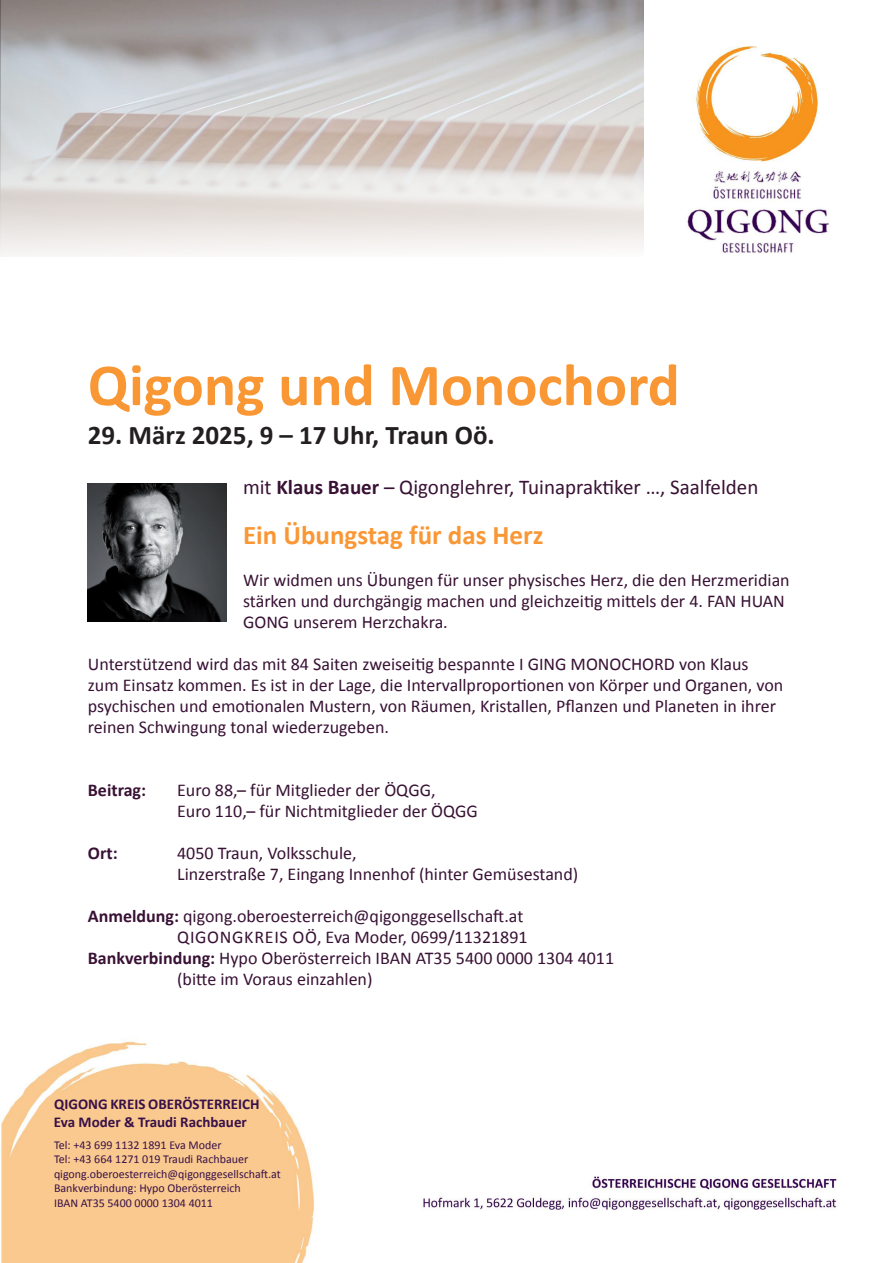
<style>
.page{position:relative;width:893px;height:1263px;background:#fff}
.page>*{position:absolute;margin:0;border:0;box-sizing:border-box;transform-origin:0 0}
.t1{font:700 60px "Calibri";color:#fa9735}
.t2{font:700 27px "Calibri";color:#231f20}
.t3{font:700 27px "Calibri";color:#fa9735}
.t4{font:21px "Calibri";color:#381134}
.t5{font:18px/21px "Calibri";color:#381134}
.t6{font:700 18px "Calibri";color:#381134}
.t7{font:700 15px/18px "Calibri";color:#381148}
.t8{font:12px/14.4px "Calibri";color:#381148}
.s1{font-weight:700}
</style>
<div class="page">
<img style="left:1px;top:0;width:836px;height:1263px">
<img style="left:0;top:0;width:643px;height:256px">
<img style="left:88px;top:484px;width:138px;height:138px">
<h1 class="t1" style="left:88px;top:343px;width:593px">Qigong und Monochord</h1>
<h2 class="t2" style="left:88px;top:416px;width:408px">29. März 2025, 9 – 17 Uhr, Traun Oö.</h2>
<p class="t4" style="left:243px;top:473px;width:517px">mit <span class="s1">Klaus Bauer</span> – Qigonglehrer, Tuinapraktiker …, Saalfelden</p>
<h2 class="t3" style="left:243px;top:516px;width:302px">Ein Übungstag für das Herz</h2>
<p class="t5" style="left:243px;top:569px;width:548px">Wir widmen uns Übungen für unser physisches Herz, die den Herzmeridian stärken und durchgängig machen und gleichzeitig mittels der 4. FAN HUAN<br>GONG unserem Herzchakra.</p>
<p class="t5" style="left:88px;top:653px;width:697px">Unterstützend wird das mit 84 Saiten zweiseitig bespannte I GING MONOCHORD von Klaus zum Einsatz kommen. Es ist in der Lage, die Intervallproportionen von Körper und Organen, von psychischen und emotionalen Mustern, von Räumen, Kristallen, Pflanzen und Planeten in ihrer reinen Schwingung tonal wiederzugeben.</p>
<p class="t6" style="left:88px;top:777px;width:60px">Beitrag:</p>
<p class="t5" style="left:177px;top:779px;width:302px">Euro 88,– fü r Mitglieder der ÖQGG,<br>Euro 110,– fü r Nichtmitglieder der ÖQGG</p>
<p class="t6" style="left:88px;top:840px;width:31px">Ort:</p>
<p class="t5" style="left:177px;top:842px;width:403px">4050 Traun, Volksschule,<br>Linzerstraße 7, Eingang Innenhof (hinter Gemüsestand)</p>
<p class="t5" style="left:88px;top:905px;width:437px"><span class="s1">Anmeldung:</span> qigong.oberoesterreich@qigonggesellschaft.at</p>
<p class="t5" style="left:177px;top:926px;width:352px">QIGONGKREIS OÖ, Eva Moder, 0699/11321891</p>
<p class="t5" style="left:88px;top:947px;width:528px"><span class="s1">Bankverbindung:</span> Hypo Oberösterreich IBAN AT35 5400 0000 1304 4011</p>
<p class="t5" style="left:177px;top:968px;width:197px">(bitte im Voraus einzahlen)</p>
<p class="t7" style="left:54px;top:1095px;width:207px">QIGONG KREIS OBERÖSTERREICH<br>Eva Moder &amp; Traudi Rachbauer</p>
<p class="t8" style="left:54px;top:1137px;width:228px">Tel: +43 699 1132 1891 Eva Moder<br>Tel: +43 664 1271 019 Traudi Rachbauer qigong.oberoesterreich@qigonggesellschaft.at Bankverbindung: Hypo Oberösterreich<br>IBAN AT35 5400 0000 1304 4011</p>
</div>
